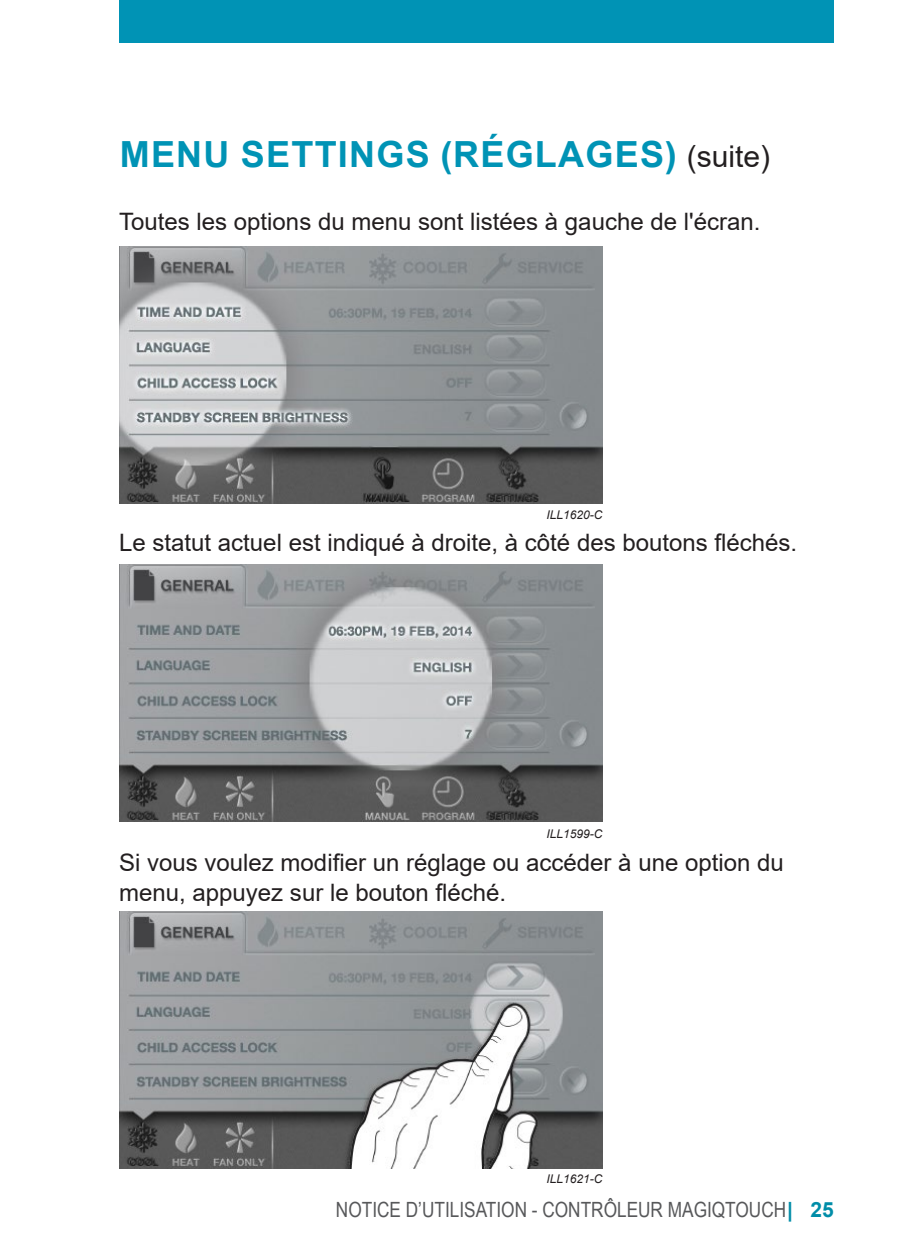
<style>
.page{position:relative;width:919px;height:1259px;background:#fff}
.page>*{position:absolute;margin:0;border:0;box-sizing:border-box;transform-origin:0 0}
.Page_heading{font:700 36px "Arial";letter-spacing:.035em;color:#0093b5}
.Body{font:24px/30px "Arial";color:#231f20}
.t1{font:21px "Arial Narrow";color:#57585a}
.Illustration_nr{font:italic 12px "Arial";color:#231f20}
.s1{font-weight:400;font-size:30px;color:#231f20}
.s2{font-family:"Arial";font-weight:700;color:#008da8}
</style>
<div class="page">
<div style="left:119px;top:0;width:714px;height:43px;background:#0093b5"></div>
<img style="left:119px;top:246px;width:483px;height:257px">
<img style="left:119px;top:564px;width:483px;height:258px">
<img style="left:119px;top:911px;width:483px;height:257px">
<p class="Page_heading" style="left:120px;top:129px;width:652px">MENU SETTINGS (RÉGLAGES) <span class="s1">(suite)</span></p>
<p class="Body" style="left:119px;top:206px;width:642px">Toutes les options du menu sont listées à gauche de l'écran.</p>
<p class="Illustration_nr" style="left:546px;top:507px;width:58px">ILL1620-C</p>
<p class="Body" style="left:119px;top:528px;width:679px">Le statut actuel est indiqué à droite, à côté des boutons fléchés.</p>
<p class="Illustration_nr" style="left:546px;top:825px;width:58px">ILL1599-C</p>
<p class="Body" style="left:119px;top:847px;width:666px">Si vous voulez modifier un réglage ou accéder à une option du menu, appuyez sur le bouton fléché.</p>
<p class="Illustration_nr" style="left:546px;top:1171px;width:58px">ILL1621-C</p>
<p class="t1" style="left:336px;top:1194px;width:499px">NOTICE D’UTILISATION - CONTRÔLEUR MAGIQTOUCH<span class="s2">| 25</span></p>
</div>
